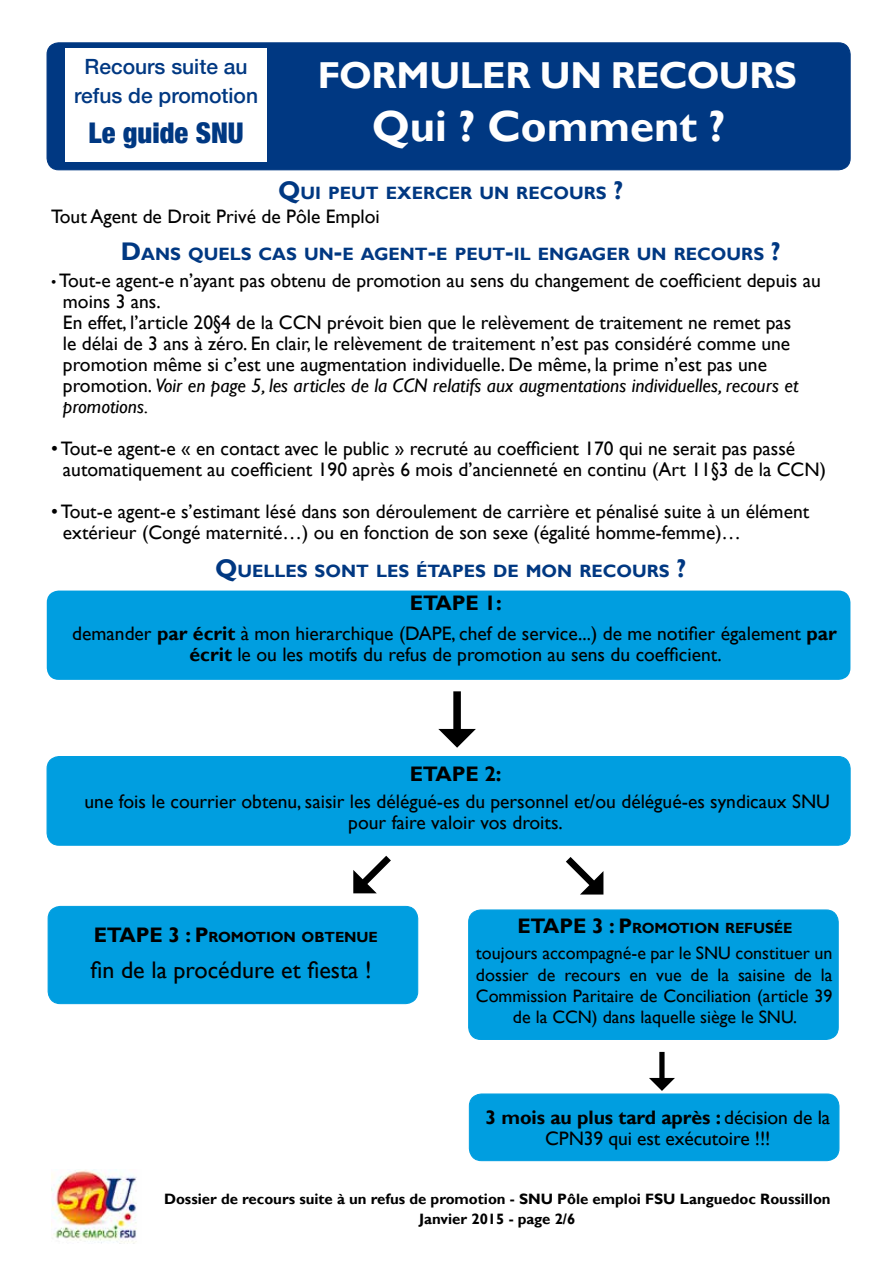
<style>
.page{position:relative;width:893px;height:1263px;background:#fff}
.page>*{position:absolute;margin:0;border:0;box-sizing:border-box;transform-origin:0 0}
.t1{font:700 43.5px "Gill Sans";color:#fff}
.t2{font:700 37.5px "Gill Sans";letter-spacing:-.015em;color:#fff}
.t3{font:900 condensed 28.5px "Helvetica Neue";color:#003882}
.t4{font:24px "Gill Sans";color:#000}
.t5{font:500 21px/28.5px "Helvetica Neue";color:#003882;text-align:center}
.t6{font:700 21px "Gill Sans";color:#000}
.t7{font:19.5px/21px "Gill Sans";color:#000}
.t8{font:18px/21px "Gill Sans";color:#000;text-align:center}
.t9{font:700 17.85px "Gill Sans";color:#003882}
.t10{font:700 15px/19.5px "Gill Sans";color:#000;text-align:center}
.t11{font:700 14.7px "Gill Sans";letter-spacing:-.005em;color:#000}
.s1{font-size:25.5px}
.s2{font-size:15px}
.s3{font-style:italic}
.s4{font-weight:700}
.s5{font-size:21px}
</style>
<div class="page">
<img style="left:51px;top:1169px;width:86px;height:75px">
<div style="left:47px;top:590px;width:803px;height:90px;background:#009ee0;border-radius:12px"></div>
<div style="left:47px;top:757px;width:803px;height:88px;background:#009ee0;border-radius:12px"></div>
<div style="left:48px;top:757px;width:802px;height:88px;border:1px solid #009ee0;border-radius:11px"></div>
<div style="left:48px;top:907px;width:369px;height:96px;background:#009ee0;border-radius:12px"></div>
<div style="left:48px;top:906px;width:370px;height:98px;border:1px solid #009ee0;border-radius:12px"></div>
<div style="left:49px;top:907px;width:368px;height:96px;border:1px solid #009ee0;border-radius:11px"></div>
<div style="left:469px;top:910px;width:369px;height:129px;background:#009ee0;border-radius:12px"></div>
<div style="left:469px;top:910px;width:369px;height:129px;border:1px solid #009ee0;border-radius:11px"></div>
<div style="left:470px;top:1094px;width:369px;height:66px;background:#009ee0;border-radius:12px"></div>
<div style="left:470px;top:1094px;width:368px;height:66px;border:1px solid #009ee0;border-radius:11px"></div>
<div style="left:47px;top:43px;width:803px;height:127px;background:#003882;border-radius:11px"></div>
<div style="left:48px;top:43px;width:802px;height:126px;border:1px solid #003882;border-radius:11px"></div>
<div style="left:65px;top:48px;width:202px;height:114px;background:#fff"></div>
<p class="t5" style="left:74px;top:52px;width:186px">Recours suite au refus de promotion</p>
<h3 class="t3" style="left:88px;top:109px;width:157px">Le guide SNU</h3>
<h2 class="t2" style="left:318px;top:52px;width:481px">FORMULER UN RECOURS</h2>
<h1 class="t1" style="left:372px;top:100px;width:355px">Qui ? Comment ?</h1>
<p class="t9" style="left:278px;top:183px;width:347px"><span class="s1">Q</span>UI PEUT EXERCER UN RECOURS <span class="s1">?</span></p>
<p class="t7" style="left:51px;top:206px;width:330px">Tout Agent de Droit Privé de Pôle Emploi</p>
<p class="t9" style="left:121px;top:243px;width:661px"><span class="s1">D</span>ANS QUELS CAS UN<span class="s1">-</span>E AGENT<span class="s1">-</span>E PEUT<span class="s1">-</span>IL ENGAGER UN RECOURS <span class="s1">?</span></p>
<p class="t7" style="left:63px;top:271px;width:759px;text-indent:-12px"><span class="s2">•</span> Tout-e agent-e n’ayant pas obtenu de promotion au sens du changement de coefficient depuis au moins 3 ans.<br>En effet, l’article 20§4 de la CCN prévoit bien que le relèvement de traitement ne remet pas<br>le délai de 3 ans à zéro. En clair, le relèvement de traitement n’est pas considéré comme une promotion même si c’est une augmentation individuelle. De même, la prime n’est pas une promotion. <span class="s3">Voir en page 5, les articles de la CCN relatifs aux augmentations individuelles, recours et promotions.</span></p>
<p class="t7" style="left:63px;top:439px;width:764px;text-indent:-12px">• Tout-e agent-e « en contact avec le public » recruté au coefficient 170 qui ne serait pas passé automatiquement au coefficient 190 après 6 mois d’ancienneté en continu (Art 11§3 de la CCN)</p>
<p class="t7" style="left:63px;top:502px;width:748px;text-indent:-12px">• Tout-e agent-e s’estimant lésé dans son déroulement de carrière et pénalisé suite à un élément extérieur (Congé maternité…) ou en fonction de son sexe (égalité homme-femme)…</p>
<p class="t9" style="left:215px;top:560px;width:473px"><span class="s1">Q</span>UELLES SONT LES ÉTAPES DE MON RECOURS <span class="s1">?</span></p>
<p class="t6" style="left:410px;top:590px;width:15px">ETAPE</p>
<p class="t6" style="left:485px;top:590px;width:19px">1:</p>
<p class="t7" style="left:72px;top:623px;width:766px;text-align:center">demander <span class="s4">par écrit</span> à mon hierarchique (DAPE, chef de service...) de me notifier également <span class="s4">par écrit</span> le ou les motifs du refus de promotion au sens du coefficient.</p>
<p class="t6" style="left:410px;top:761px;width:15px">ETAPE</p>
<p class="t6" style="left:484px;top:761px;width:19px">2:</p>
<p class="t7" style="left:85px;top:791px;width:747px;text-align:center">une fois le courrier obtenu, saisir les délégué-es du personnel et/ou délégué-es syndicaux SNU pour faire valoir vos droits.</p>
<p class="t6" style="left:94px;top:922px;width:15px">ETAPE</p>
<p class="t11" style="left:168px;top:928px;width:211px"><span class="s5">3 : P</span>ROMOTION OBTENUE</p>
<p class="t4" style="left:90px;top:956px;width:283px">fin de la procédure et fiesta !</p>
<p class="t6" style="left:517px;top:913px;width:15px">ETAPE</p>
<p class="t11" style="left:592px;top:919px;width:202px"><span class="s5">3 : P</span>ROMOTION REFUSÉE</p>
<p class="t8" style="left:476px;top:943px;width:358px">toujours accompagné-e par le SNU constituer un dossier de recours en vue de la saisine de la Commission Paritaire de Conciliation (article 39 de la CCN) dans laquelle siège le SNU.</p>
<p class="t7" style="left:486px;top:1107px;width:346px;text-align:center"><span class="s4">3</span> <span class="s4">mois au plus tard après :</span> décision de la<br>CPN39 qui est exécutoire !!!</p>
<p class="t10" style="left:164px;top:1189px;width:668px">Dossier de recours suite à un refus de promotion - SNU Pôle emploi FSU Languedoc Roussillon<br>Janvier 2015 - page 2/6</p>
</div>
